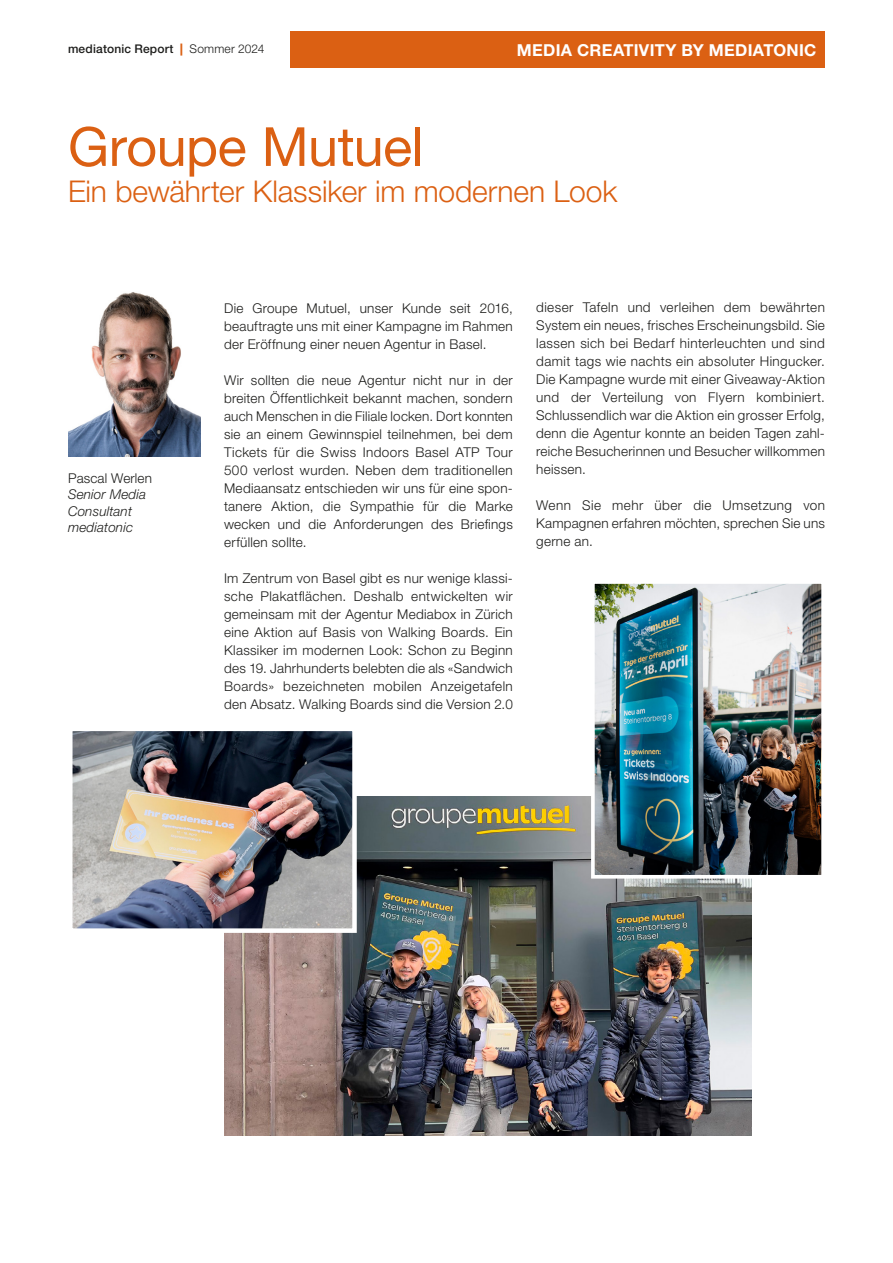
<style>
.page{position:relative;width:893px;height:1263px;background:#fff}
.page>*{position:absolute;margin:0;border:0;box-sizing:border-box;transform-origin:0 0}
.t1{font:54px "Helvetica Neue LT Std";letter-spacing:-.01em;color:#db6013}
.t2{font:300 30px "Helvetica Neue LT Std";letter-spacing:-.005em;color:#db6013}
.t3{font:700 16.5px "Helvetica Neue LT Std";letter-spacing:.02em;color:#fff}
.t4{font:300 13.5px/18px "Helvetica Neue LT Std";letter-spacing:.02em;color:#1d1d1b;text-align:justify}
.t5{font:italic 300 13.5px/16.2px "Helvetica Neue LT Std";letter-spacing:.01em;color:#1d1d1b}
.t6{font:500 12px "Helvetica Neue LT Std";letter-spacing:.015em;color:#1d1d1b}
.s1{font-weight:800;color:#db6013}
.s2{font-weight:300}
</style>
<div class="page">
<div style="left:290px;top:32px;width:535px;height:36px;background:#db6013"></div>
<img style="left:224px;top:796px;width:528px;height:339px">
<img style="left:73px;top:732px;width:279px;height:196px">
<div style="left:68px;top:727px;width:289px;height:206px;border:4px solid #fff"></div>
<img style="left:596px;top:585px;width:224px;height:288px">
<div style="left:591px;top:580px;width:234px;height:298px;border:4px solid #fff"></div>
<img style="left:68px;top:292px;width:133px;height:165px">
<p class="t6" style="left:68px;top:42px;width:198px">mediatonic Report <span class="s1">|</span> <span class="s2">Sommer 2024</span></p>
<p class="t3" style="left:517px;top:40px;width:301px">MEDIA CREATIVITY BY MEDIATONIC</p>
<h1 class="t1" style="left:68px;top:114px;width:357px">Groupe Mutuel</h1>
<h2 class="t2" style="left:68px;top:173px;width:551px">Ein bewährter Klassiker im modernen Look</h2>
<p class="t4" style="left:68px;top:469px;width:85px">Pascal Werlen</p>
<p class="t5" style="left:68px;top:486px;width:80px">Senior Media<br>Consultant mediatonic</p>
<p class="t4" style="left:224px;top:298px;width:290px">Die Groupe Mutuel, unser Kunde seit 2016, beauftragte uns mit einer Kampagne im Rahmen der Eröffnung einer neuen Agentur in Basel.</p>
<p class="t4" style="left:224px;top:370px;width:290px">Wir sollten die neue Agentur nicht nur in der breiten Öffentlichkeit bekannt machen, sondern auch Menschen in die Filiale locken. Dort konnten sie an einem Gewinnspiel teilnehmen, bei dem Tickets für die Swiss Indoors Basel ATP Tour 500 verlost wurden. Neben dem traditionellen Mediaansatz entschieden wir uns für eine spon&shy;tanere Aktion, die Sympathie für die Marke wecken und die Anforderungen des Briefings erfüllen sollte.</p>
<p class="t4" style="left:224px;top:568px;width:290px">Im Zentrum von Basel gibt es nur wenige klassi&shy;sche Plakatflächen. Deshalb entwickelten wir gemeinsam mit der Agentur Mediabox in Zürich eine Aktion auf Basis von Walking Boards. Ein Klassiker im modernen Look: Schon zu Beginn des 19. Jahrhunderts belebten die als «Sandwich Boards» bezeichneten mobilen Anzeigetafeln den Absatz. Walking Boards sind die Version 2.0</p>
<p class="t4" style="left:536px;top:298px;width:290px">dieser Tafeln und verleihen dem bewährten System ein neues, frisches Erscheinungsbild. Sie lassen sich bei Bedarf hinterleuchten und sind damit tags wie nachts ein absoluter Hingucker.<br>Die Kampagne wurde mit einer Giveaway-Aktion und der Verteilung von Flyern kombiniert.<br>Schlussendlich war die Aktion ein grosser Erfolg, denn die Agentur konnte an beiden Tagen zahl&shy;reiche Besucherinnen und Besucher willkommen heissen.</p>
<p class="t4" style="left:536px;top:496px;width:290px">Wenn Sie mehr über die Umsetzung von Kampagnen erfahren möchten, sprechen Sie uns gerne an.</p>
</div>
